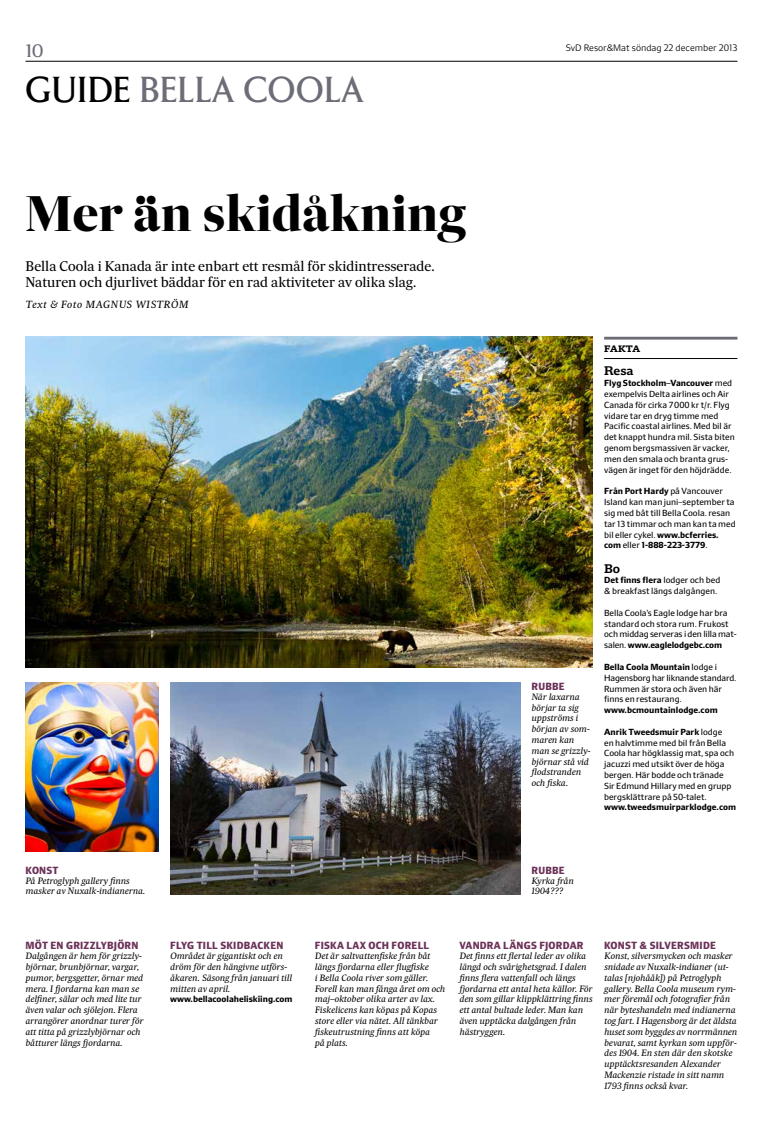
<style>
.page{position:relative;width:763px;height:1132px;background:#fff}
.page>*{position:absolute;margin:0;border:0;box-sizing:border-box;transform-origin:0 0}
.t1{font:800 48px "Sueca Bn";color:#000}
.t2{font:36px "Sv D Forsberg Web";letter-spacing:.01em;color:#6c6d77}
.t3{font:18px "Sv D Forsberg Web";color:#6c6d77}
.t4{font:13.5px/16.2px "Sueca Dk";color:#000}
.t5{font:600 12px "Sueca Slab";color:#000}
.t6{font:700 10px "Sueca Hd Sans";letter-spacing:.025em;color:#6c3258}
.t7{font:italic 10px "Sueca Tx";letter-spacing:.05em;color:#000}
.t8{font:300 9px "Sueca Sans";color:#000}
.t9{font:700 9px "Sueca Slab";letter-spacing:-.005em;color:#000}
.t10{font:italic 8.8px/10.8px "Sueca Tx";letter-spacing:-.005em;color:#000}
.t11{font:500 8.5px/10.8px "Sueca Sans";color:#000}
.t12{font:700 8.5px "Sueca Sans";color:#000}
.s1{color:#000}
.s2{font-weight:700}
</style>
<div class="page">
<hr style="left:26px;top:61px;width:711px;height:1px;background:#000">
<hr style="left:604px;top:336px;width:133px;height:3px;background:#6c6d77">
<hr style="left:604px;top:358px;width:133px;height:1px;background:#000">
<img style="left:26px;top:336px;width:566px;height:331px">
<img style="left:170px;top:682px;width:350px;height:212px">
<img style="left:25px;top:682px;width:134px;height:168px">
<h3 class="t3" style="left:26px;top:41px;width:19px">10</h3>
<h2 class="t2" style="left:25px;top:71px;width:341px"><span class="s1">Guide</span> BELLA COOLA</h2>
<h1 class="t1" style="left:26px;top:185px;width:442px">Mer än skidåkning</h1>
<h3 class="t4" style="left:26px;top:258px;width:410px">Bella Coola i Kanada är inte enbart ett resmål för skidintresserade.<br>Naturen och djurlivet bäddar för en rad aktiviteter av olika slag.</h3>
<p class="t7" style="left:26px;top:298px;width:164px">Text &amp; Foto MAGNUS WISTRÖM</p>
<p class="t6" style="left:26px;top:863px;width:34px">KONST</p>
<p class="t10" style="left:26px;top:874px;width:121px">På Petroglyph gallery finns masker av Nuxalk-indianerna.</p>
<p class="t8" style="left:565px;top:43px;width:173px">SvD Resor&amp;Mat söndag 22 december 2013</p>
<p class="t6" style="left:531px;top:679px;width:35px">RUBBE</p>
<p class="t10" style="left:531px;top:691px;width:61px">När laxarna börjar ta sig uppströms i början av som&shy;maren kan man se grizzly&shy;björnar stå vid flodstranden och fiska.</p>
<p class="t9" style="left:604px;top:342px;width:38px">fakta</p>
<h3 class="t5" style="left:604px;top:363px;width:31px">Resa</h3>
<p class="t11" style="left:604px;top:377px;width:132px"><span class="s2">Flyg Stockholm–Vancouver</span> med exempelvis Delta airlines och Air<br>Canada för cirka 7000 kr t/r. Flyg vidare tar en dryg timme med<br>Pacific coastal airlines. Med bil är det knappt hundra mil. Sista biten genom bergsmassiven är vacker, men den smala och branta grus&shy;vägen är inget för den höjdrädde.</p>
<p class="t11" style="left:604px;top:485px;width:133px"><span class="s2">Från Port Hardy</span> på Vancouver<br>Island kan man juni–september ta sig med båt till Bella Coola. resan tar 13 timmar och man kan ta med bil eller cykel. <span class="s2">www.bcferries. com</span> eller <span class="s2">1-888-223-3779</span>.</p>
<h3 class="t5" style="left:604px;top:560px;width:18px">Bo</h3>
<p class="t11" style="left:604px;top:574px;width:118px"><span class="s2">Det finns flera</span> lodger och bed &amp; breakfast längs dalgången.</p>
<p class="t11" style="left:604px;top:607px;width:134px">Bella Coola’s Eagle lodge har bra standard och stora rum. Frukost och middag serveras i den lilla mat&shy;salen. <span class="s2">www.eaglelodgebc.com</span></p>
<p class="t11" style="left:604px;top:661px;width:134px"><span class="s2">Bella Coola Mountain</span> lodge i<br>Hagensborg har liknande standard.<br>Rummen är stora och även här finns en restaurang.</p>
<p class="t12" style="left:604px;top:704px;width:115px">www.bcmountainlodge.com</p>
<p class="t11" style="left:604px;top:726px;width:132px"><span class="s2">Anrik Tweedsmuir Park</span> lodge<br>en halvtimme med bil från Bella<br>Coola har högklassig mat, spa och jacuzzi med utsikt över de höga bergen. Här bodde och tränade<br>Sir Edmund Hillary med en grupp bergsklättrare på 50-talet.</p>
<p class="t12" style="left:604px;top:801px;width:133px">www.tweedsmuirparklodge.com</p>
<p class="t6" style="left:531px;top:863px;width:35px">RUBBE</p>
<p class="t10" style="left:531px;top:874px;width:44px">Kyrka från<br>1904???</p>
<p class="t6" style="left:26px;top:939px;width:114px">MÖT EN GRIZZLYBJÖRN</p>
<p class="t10" style="left:26px;top:950px;width:120px">Dalgången är hem för grizzly&shy;björnar, brunbjörnar, vargar, pumor, bergsgetter, örnar med mera. I fjordarna kan man se delfiner, sälar och med lite tur även valar och sjölejon. Flera arrangörer anordnar turer för att titta på grizzlybjörnar och båtturer längs fjordarna.</p>
<p class="t6" style="left:170px;top:939px;width:115px">FLYG TILL SKIDBACKEN</p>
<p class="t10" style="left:170px;top:950px;width:123px">Området är gigantiskt och en dröm för den hängivne utförs&shy;åkaren. Säsong från januari till mitten av april.</p>
<p class="t12" style="left:170px;top:993px;width:124px">www.bellacoolaheliskiing.com</p>
<p class="t6" style="left:315px;top:939px;width:116px">FISKA LAX OCH FORELL</p>
<p class="t10" style="left:315px;top:950px;width:132px">Det är saltvattenfiske från båt längs fjordarna eller flugfiske<br>i Bella Coola river som gäller.<br>Forell kan man fånga året om och maj–oktober olika arter av lax.<br>Fiskelicens kan köpas på Kopas store eller via nätet. All tänkbar fiskeutrustning finns att köpa<br>på plats.</p>
<p class="t6" style="left:459px;top:939px;width:126px">VANDRA LÄNGS FJORDAR</p>
<p class="t10" style="left:459px;top:950px;width:135px">Det finns ett flertal leder av olika längd och svårighetsgrad. I dalen finns flera vattenfall och längs fjordarna ett antal heta källor. För den som gillar klippklättring finns ett antal bultade leder. Man kan även upptäcka dalgången från hästryggen.</p>
<p class="t6" style="left:604px;top:939px;width:113px">KONST &amp; SILVERSMIDE</p>
<p class="t10" style="left:604px;top:950px;width:134px">Konst, silversmycken och masker snidade av Nuxalk-indianer (ut&shy;talas [njohååk]) på Petroglyph gallery. Bella Coola museum rym&shy;mer föremål och fotografier från när byteshandeln med indianerna tog fart. I Hagensborg är det äldsta huset som byggdes av norrmännen bevarat, samt kyrkan som uppför&shy;des 1904. En sten där den skotske upptäcktsresanden Alexander<br>Mackenzie ristade in sitt namn<br>1793 finns också kvar.</p>
</div>
